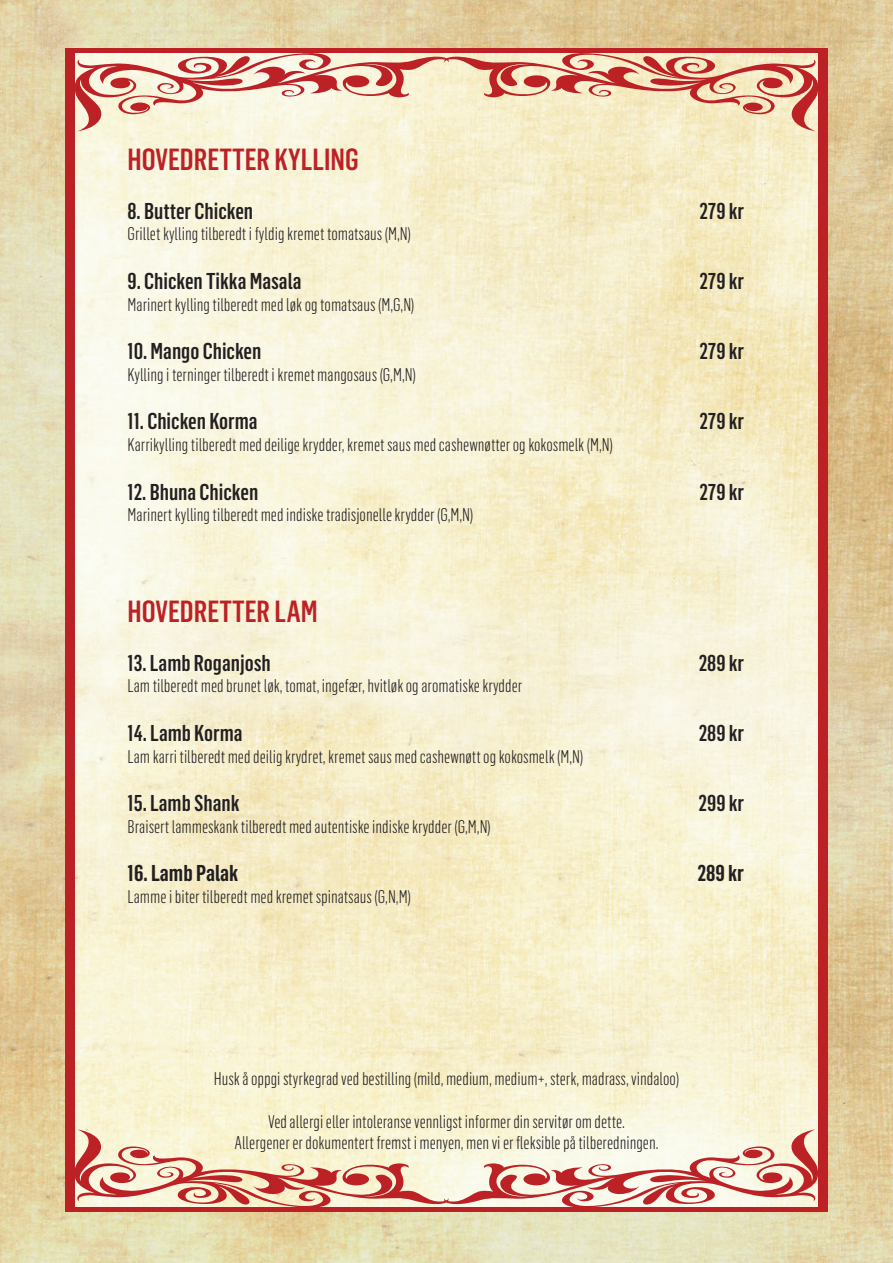
<style>
.page{position:relative;width:893px;height:1263px;background:#fff}
.page>*{position:absolute;margin:0;border:0;box-sizing:border-box;transform-origin:0 0}
.t1{font:500 30px "Flama Condensed";color:#bc2125}
.t2{font:500 22.5px "Flama Condensed";color:#231f20}
.t3{font:600 22.5px "Flama Condensed";color:#231f20}
.t4{font:300 18px/21.6px "Flama Condensed";color:#231f20;text-align:center}
</style>
<div class="page">
<img style="left:0;top:0;width:893px;height:1263px">
<div style="left:65px;top:48px;width:763px;height:5px;background:#bc2125"></div>
<div style="left:65px;top:48px;width:10px;height:1161px;background:#bc2125"></div>
<div style="left:65px;top:1207px;width:763px;height:5px;background:#bc2125"></div>
<div style="left:818px;top:49px;width:10px;height:1160px;background:#bc2125"></div>
<svg style="left:75px;top:1129px;width:743px;height:78px;background:#ebc7b4"></svg>
<svg style="left:75px;top:53px;width:743px;height:78px;background:#ebc7af"></svg>
<h1 class="t1" style="left:128px;top:141px;width:233px">HOVEDRETTER KYLLING</h1>
<p class="t2" style="left:128px;top:197px;width:127px">8. Butter Chicken</p>
<p class="t2" style="left:699px;top:197px;width:46px">279 kr</p>
<p class="t4" style="left:128px;top:223px;width:285px">Grillet kylling tilberedt i fyldig kremet tomatsaus (M,N)</p>
<p class="t2" style="left:128px;top:267px;width:175px">9. Chicken Tikka Masala</p>
<p class="t2" style="left:699px;top:267px;width:46px">279 kr</p>
<p class="t4" style="left:128px;top:293px;width:288px">Marinert kylling tilberedt med løk og tomatsaus (M,G,N)</p>
<p class="t2" style="left:128px;top:337px;width:135px">10. Mango Chicken</p>
<p class="t2" style="left:699px;top:337px;width:46px">279 kr</p>
<p class="t4" style="left:128px;top:363px;width:290px">Kylling i terninger tilberedt i kremet mangosaus (G,M,N)</p>
<p class="t2" style="left:128px;top:407px;width:132px">11. Chicken Korma</p>
<p class="t2" style="left:699px;top:407px;width:46px">279 kr</p>
<p class="t4" style="left:128px;top:433px;width:487px">Karrikylling tilberedt med deilige krydder, kremet saus med cashewnøtter og kokosmelk (M,N)</p>
<p class="t2" style="left:128px;top:477px;width:132px">12. Bhuna Chicken</p>
<p class="t2" style="left:699px;top:477px;width:46px">279 kr</p>
<p class="t4" style="left:128px;top:504px;width:347px">Marinert kylling tilberedt med indiske tradisjonelle krydder (G,M,N)</p>
<h1 class="t1" style="left:128px;top:592px;width:192px">HOVEDRETTER LAM</h1>
<p class="t2" style="left:128px;top:648px;width:145px">13. Lamb Roganjosh</p>
<p class="t2" style="left:699px;top:648px;width:47px">289 kr</p>
<p class="t4" style="left:128px;top:675px;width:396px">Lam tilberedt med brunet løk, tomat, ingefær, hvitløk og aromatiske krydder</p>
<p class="t2" style="left:128px;top:719px;width:116px">14. Lamb Korma</p>
<p class="t2" style="left:699px;top:719px;width:47px">289 kr</p>
<p class="t4" style="left:128px;top:745px;width:457px">Lam karri tilberedt med deilig krydret, kremet saus med cashewnøtt og kokosmelk (M,N)</p>
<p class="t2" style="left:128px;top:789px;width:113px">15. Lamb Shank</p>
<p class="t2" style="left:699px;top:789px;width:47px">299 kr</p>
<p class="t4" style="left:128px;top:815px;width:365px">Braisert lammeskank tilberedt med autentiske indiske krydder (G,M,N)</p>
<p class="t3" style="left:128px;top:859px;width:112px">16. Lamb Palak</p>
<p class="t3" style="left:697px;top:859px;width:48px">289 kr</p>
<p class="t4" style="left:128px;top:885px;width:285px">Lamme i biter tilberedt med kremet spinatsaus (G,N,M)</p>
<p class="t4" style="left:214px;top:1067px;width:467px">Husk å oppgi styrkegrad ved bestilling (mild, medium, medium+, sterk, madrass, vindaloo)</p>
<p class="t4" style="left:234px;top:1110px;width:426px">Ved allergi eller intoleranse vennligst informer din servitør om dette.<br>Allergener er dokumentert fremst i menyen, men vi er fleksible på tilberedningen.</p>
</div>
